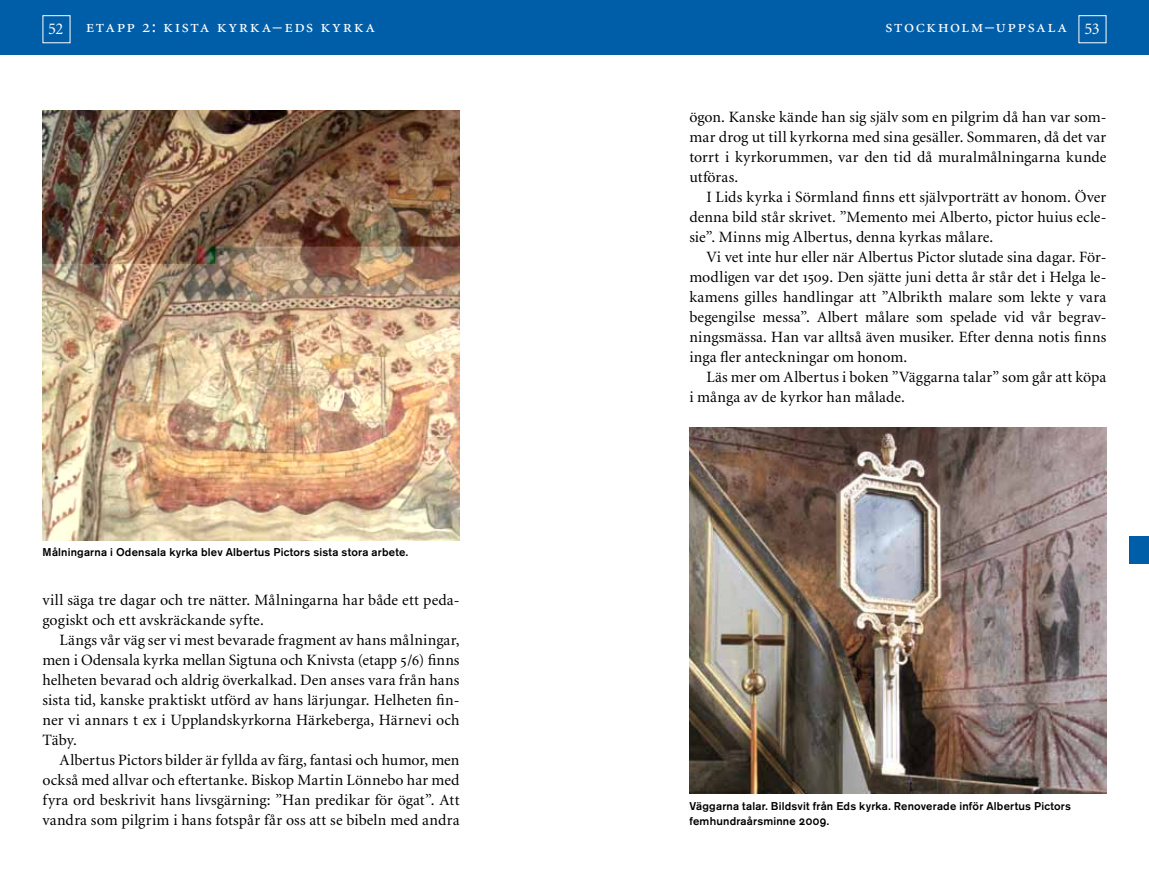
<style>
.page{position:relative;width:1149px;height:893px;background:#fff}
.page>*{position:absolute;margin:0;border:0;box-sizing:border-box;transform-origin:0 0}
.t1{font:18px "Minion Extra";letter-spacing:.08em;color:#fff}
.t2{font:15.75px/20px "Minion Oldstyle";letter-spacing:.005em;color:#000;text-align:justify}
.t3{font:500 11.25px/15px "Akzidenz Alv";letter-spacing:.02em;color:#000}
.s1{font-family:"Minion Exp"}
.s2{font-family:"Minion Oldstyle"}
</style>
<div class="page">
<img style="left:43px;top:111px;width:416px;height:429px">
<img style="left:689px;top:427px;width:417px;height:366px">
<div style="left:574px;top:0;width:574px;height:55px;background:#005ea8"></div>
<div style="left:0;top:0;width:574px;height:55px;background:#005ea8"></div>
<div style="left:1129px;top:536px;width:19px;height:28px;background:#005ea8"></div>
<p class="t1" style="left:48px;top:18px;width:328px"><sub>52</sub> etapp <span class="s1">2</span>: kista kyrka<span class="s2">–</span>eds kyrka</p>
<p class="t1" style="left:884px;top:18px;width:216px">stockholm<span class="s2">–</span>uppsala <sub>53</sub></p>
<p class="t3" style="left:43px;top:545px;width:367px">Målningarna i Odensala kyrka blev Albertus Pictors sista stora arbete.</p>
<p class="t2" style="left:43px;top:591px;width:418px">vill säga tre dagar och tre nätter. Målningarna har både ett peda&shy;gogiskt och ett avskräckande syfte.</p>
<p class="t2" style="left:43px;top:631px;width:418px;text-indent:17px">Längs vår väg ser vi mest bevarade fragment av hans målningar, men i Odensala kyrka mellan Sigtuna och Knivsta (etapp 5/6) finns helheten bevarad och aldrig överkalkad. Den anses vara från hans sista tid, kanske praktiskt utförd av hans lärjungar. Helheten fin&shy;ner vi annars t ex i Upplandskyrkorna Härkeberga, Härnevi och Täby.</p>
<p class="t2" style="left:43px;top:751px;width:418px;text-indent:17px">Albertus Pictors bilder är fyllda av färg, fantasi och humor, men också med allvar och eftertanke. Biskop Martin Lönnebo har med fyra ord beskrivit hans livsgärning: ”Han predikar för ögat”. Att vandra som pilgrim i hans fotspår får oss att se bibeln med andra</p>
<p class="t2" style="left:689px;top:108px;width:418px">ögon. Kanske kände han sig själv som en pilgrim då han var som&shy;mar drog ut till kyrkorna med sina gesäller. Sommaren, då det var torrt i kyrkorummen, var den tid då muralmålningarna kunde utföras.</p>
<p class="t2" style="left:689px;top:188px;width:418px;text-indent:17px">I Lids kyrka i Sörmland finns ett självporträtt av honom. Över denna bild står skrivet. ”Memento mei Alberto, pictor huius ecle&shy;sie”. Minns mig Albertus, denna kyrkas målare.</p>
<p class="t2" style="left:689px;top:248px;width:418px;text-indent:17px">Vi vet inte hur eller när Albertus Pictor slutade sina dagar. För&shy;modligen var det 1509. Den sjätte juni detta år står det i Helga le&shy;kamens gilles handlingar att ”Albrikth malare som lekte y vara begengilse messa”. Albert målare som spelade vid vår begrav&shy;ningsmässa. Han var alltså även musiker. Efter denna notis finns inga fler anteckningar om honom.</p>
<p class="t2" style="left:689px;top:367px;width:418px;text-indent:17px">Läs mer om Albertus i boken ”Väggarna talar” som går att köpa i många av de kyrkor han målade.</p>
<p class="t3" style="left:689px;top:798px;width:383px">Väggarna talar. Bildsvit från Eds kyrka. Renoverade inför Albertus Pictors femhundraårsminne 2009.</p>
</div>
